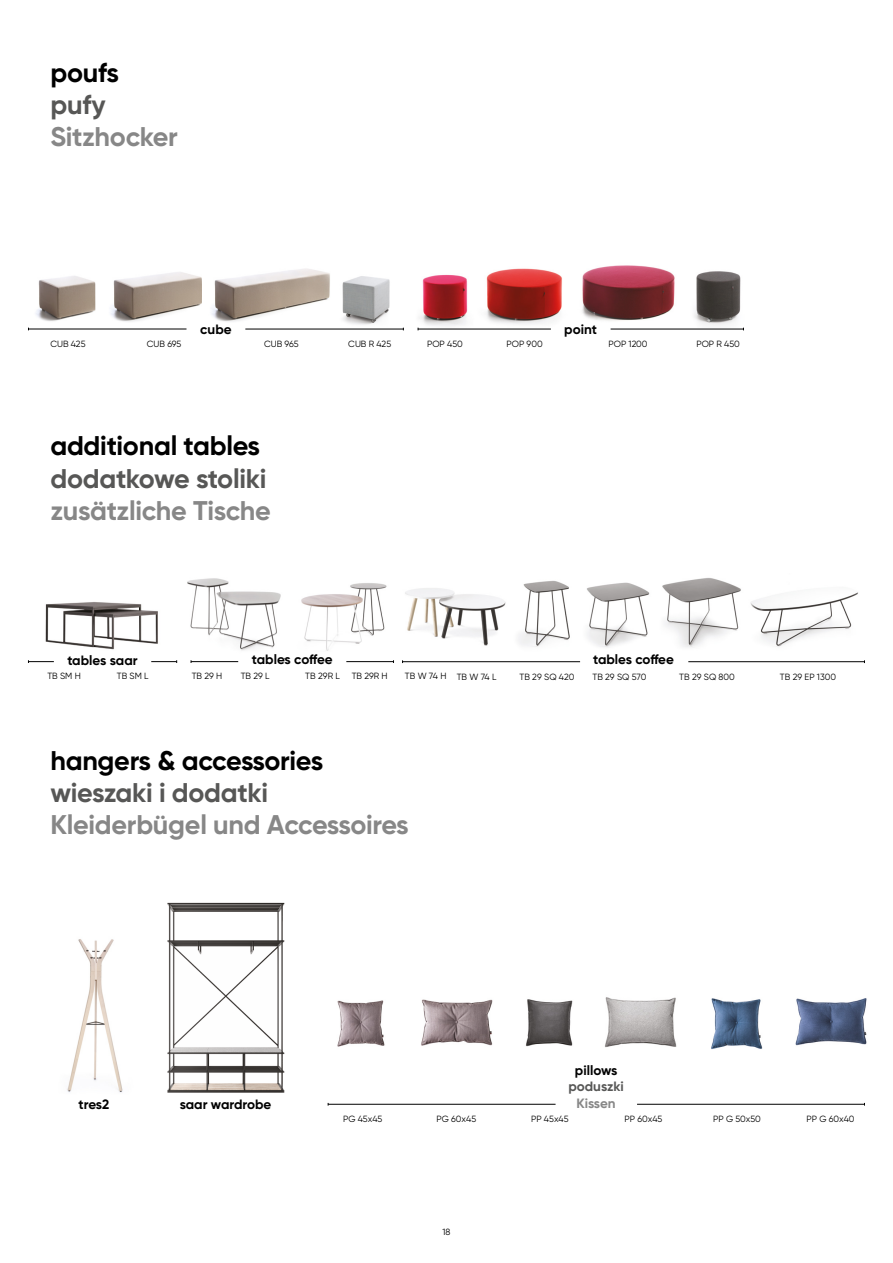
<style>
.page{position:relative;width:893px;height:1263px;background:#fff}
.page>*{position:absolute;margin:0;border:0;box-sizing:border-box;transform-origin:0 0}
.t1{font:700 27px "Gilroy";letter-spacing:-.01em;color:#878787}
.t2{font:700 27px "Gilroy";letter-spacing:-.01em;color:#000}
.t3{font:700 27px "Gilroy";letter-spacing:-.01em;color:#575756}
.t4{font:700 13.5px "Gilroy";color:#000}
.t5{font:700 13.5px "Gilroy";color:#575756}
.t6{font:700 13.5px "Gilroy";letter-spacing:-.005em;color:#878787}
.t7{font:9px "Gilroy";color:#000}
</style>
<div class="page">
<img style="left:187px;top:578px;width:94px;height:73px">
<img style="left:301px;top:583px;width:86px;height:68px">
<img style="left:405px;top:588px;width:101px;height:58px">
<img style="left:518px;top:580px;width:52px;height:67px">
<img style="left:587px;top:582px;width:63px;height:66px">
<img style="left:662px;top:578px;width:79px;height:70px">
<img style="left:750px;top:592px;width:108px;height:55px">
<img style="left:45px;top:602px;width:113px;height:48px">
<svg style="left:28px;top:660px;width:26px;height:3px"></svg>
<hr style="left:191px;top:661px;width:47px;height:1px;background:#000">
<hr style="left:403px;top:661px;width:177px;height:1px;background:#000">
<svg style="left:151px;top:660px;width:26px;height:3px"></svg>
<hr style="left:346px;top:661px;width:47px;height:1px;background:#000">
<hr style="left:28px;top:329px;width:158px;height:1px;background:#000">
<img style="left:36px;top:276px;width:60px;height:45px">
<img style="left:111px;top:272px;width:91px;height:50px">
<img style="left:211px;top:269px;width:119px;height:53px">
<img style="left:332px;top:276px;width:68px;height:53px">
<img style="left:417px;top:274px;width:58px;height:55px">
<img style="left:475px;top:268px;width:87px;height:61px">
<img style="left:582px;top:265px;width:93px;height:56px">
<img style="left:694px;top:271px;width:50px;height:57px">
<img style="left:167px;top:902px;width:118px;height:191px">
<img style="left:337px;top:1000px;width:48px;height:47px">
<img style="left:421px;top:999px;width:72px;height:47px">
<img style="left:526px;top:999px;width:47px;height:48px">
<img style="left:605px;top:997px;width:72px;height:51px">
<hr style="left:637px;top:1104px;width:227px;height:1px;background:#000">
<hr style="left:245px;top:329px;width:158px;height:1px;background:#000">
<hr style="left:418px;top:329px;width:133px;height:1px;background:#000">
<hr style="left:611px;top:329px;width:132px;height:1px;background:#000">
<hr style="left:688px;top:661px;width:176px;height:1px;background:#000">
<img style="left:711px;top:998px;width:52px;height:51px">
<img style="left:795px;top:998px;width:72px;height:48px">
<hr style="left:328px;top:1104px;width:228px;height:1px;background:#000">
<img style="left:67px;top:939px;width:56px;height:154px">
<h1 class="t2" style="left:50px;top:55px;width:70px">poufs</h1>
<h1 class="t3" style="left:50px;top:88px;width:57px">pufy</h1>
<h1 class="t1" style="left:50px;top:120px;width:129px">Sitzhocker</h1>
<h2 class="t4" style="left:200px;top:320px;width:33px">cube</h2>
<h2 class="t4" style="left:564px;top:320px;width:34px">point</h2>
<p class="t7" style="left:50px;top:339px;width:37px">CUB 425</p>
<p class="t7" style="left:147px;top:339px;width:36px">CUB 695</p>
<p class="t7" style="left:264px;top:339px;width:36px">CUB 965</p>
<p class="t7" style="left:348px;top:339px;width:44px">CUB R 425</p>
<p class="t7" style="left:427px;top:339px;width:37px">POP 450</p>
<p class="t7" style="left:507px;top:339px;width:38px">POP 900</p>
<p class="t7" style="left:609px;top:339px;width:41px">POP 1200</p>
<p class="t7" style="left:696px;top:339px;width:45px">POP R 450</p>
<h1 class="t2" style="left:50px;top:429px;width:211px">additional tables</h1>
<h1 class="t3" style="left:50px;top:461px;width:217px">dodatkowe stoliki</h1>
<h1 class="t1" style="left:50px;top:494px;width:222px">zusätzliche Tische</h1>
<h2 class="t4" style="left:252px;top:650px;width:82px">tables coffee</h2>
<h2 class="t4" style="left:67px;top:652px;width:72px">tables saar</h2>
<h2 class="t4" style="left:593px;top:651px;width:82px">tables coffee</h2>
<p class="t7" style="left:47px;top:671px;width:35px">TB SM H</p>
<p class="t7" style="left:117px;top:671px;width:33px">TB SM L</p>
<p class="t7" style="left:305px;top:671px;width:36px">TB 29R L</p>
<p class="t7" style="left:352px;top:671px;width:38px">TB 29R H</p>
<p class="t7" style="left:405px;top:671px;width:93px">TB W 74 H TB W 74 L</p>
<p class="t7" style="left:519px;top:671px;width:56px">TB 29 SQ 420</p>
<p class="t7" style="left:592px;top:671px;width:56px">TB 29 SQ 570</p>
<p class="t7" style="left:679px;top:671px;width:57px">TB 29 SQ 800</p>
<p class="t7" style="left:780px;top:671px;width:58px">TB 29 EP 1300</p>
<p class="t7" style="left:192px;top:671px;width:32px">TB 29 H</p>
<p class="t7" style="left:241px;top:671px;width:30px">TB 29 L</p>
<h1 class="t2" style="left:50px;top:743px;width:274px">hangers &amp; accessories</h1>
<h1 class="t3" style="left:50px;top:775px;width:219px">wieszaki i dodatki</h1>
<h1 class="t1" style="left:50px;top:808px;width:360px">Kleiderbügel und Accessoires</h1>
<h2 class="t4" style="left:79px;top:1095px;width:32px">tres2</h2>
<h2 class="t4" style="left:180px;top:1095px;width:93px">saar wardrobe</h2>
<h2 class="t4" style="left:575px;top:1062px;width:44px">pillows</h2>
<h2 class="t5" style="left:568px;top:1078px;width:57px">poduszki</h2>
<h2 class="t6" style="left:576px;top:1094px;width:41px">Kissen</h2>
<p class="t7" style="left:343px;top:1113px;width:41px">PG 45x45</p>
<p class="t7" style="left:436px;top:1113px;width:41px">PG 60x45</p>
<p class="t7" style="left:531px;top:1113px;width:39px">PP 45x45</p>
<p class="t7" style="left:624px;top:1113px;width:39px">PP 60x45</p>
<p class="t7" style="left:713px;top:1113px;width:49px">PP G 50x50</p>
<p class="t7" style="left:806px;top:1113px;width:50px">PP G 60x40</p>
<p class="t7" style="left:442px;top:1226px;width:9px">18</p>
</div>
